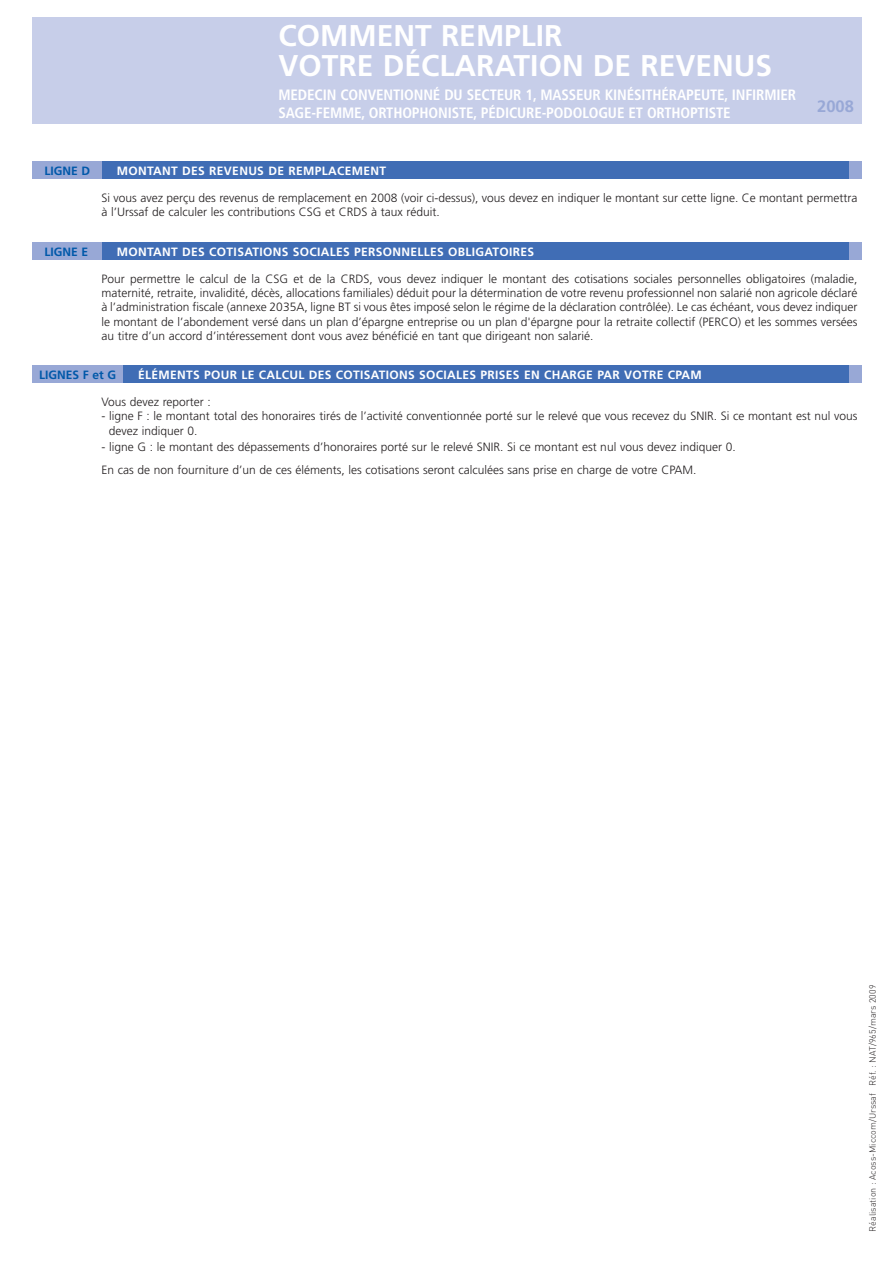
<style>
.page{position:relative;width:893px;height:1263px;background:#fff}
.page>*{position:absolute;margin:0;border:0;box-sizing:border-box;transform-origin:0 0}
.t1{font:700 30px/30px "Frutiger";color:#fff}
.t2{font:700 16.5px "Frutiger";color:#98a8d6}
.t3{font:700 condensed 15px/18px "Frutiger";letter-spacing:-.01em;color:#fff}
.t4{font:300 12px/14.4px "Frutiger";color:#231f20}
.t5{font:700 12px "Frutiger";letter-spacing:.03em;color:#fff}
.t6{font:700 12px "Frutiger";color:#0058a9}
.t7{font:300 9px "DIN";color:#231f20}
</style>
<div class="page">
<div style="left:32px;top:242px;width:829px;height:17px;background:#98a8d6"></div>
<div style="left:102px;top:242px;width:746px;height:17px;background:#406db5"></div>
<div style="left:32px;top:366px;width:829px;height:17px;background:#98a8d6"></div>
<div style="left:123px;top:366px;width:725px;height:17px;background:#406db5"></div>
<div style="left:32px;top:162px;width:829px;height:17px;background:#98a8d6"></div>
<div style="left:102px;top:162px;width:746px;height:17px;background:#406db5"></div>
<div style="left:32px;top:17px;width:829px;height:106px;background:#c7cee9"></div>
<h1 class="t1" style="left:279px;top:23px;width:495px">COMMENT REMPLIR<br>VOTRE DÉCLARATION DE REVENUS</h1>
<p class="t3" style="left:279px;top:87px;width:519px">MEDECIN CONVENTIONNÉ DU SECTEUR 1, MASSEUR KINÉSITHÉRAPEUTE, INFIRMIER<br>SAGE-FEMME, ORTHOPHONISTE, PÉDICURE-PODOLOGUE ET ORTHOPTISTE</p>
<h2 class="t2" style="left:817px;top:100px;width:38px">2008</h2>
<p class="t6" style="left:45px;top:166px;width:47px">LIGNE D</p>
<p class="t5" style="left:117px;top:166px;width:271px">MONTANT DES REVENUS DE REMPLACEMENT</p>
<p class="t4" style="left:101px;top:191px;width:757px">Si vous avez perçu des revenus de remplacement en 2008 (voir ci-dessus), vous devez en indiquer le montant sur cette ligne. Ce montant permettra à l’Urssaf de calculer les contributions CSG et CRDS à taux réduit.</p>
<p class="t6" style="left:45px;top:247px;width:45px">LIGNE E</p>
<p class="t5" style="left:117px;top:247px;width:419px">MONTANT DES COTISATIONS SOCIALES PERSONNELLES OBLIGATOIRES</p>
<p class="t4" style="left:101px;top:272px;width:757px;text-align:justify">Pour permettre le calcul de la CSG et de la CRDS, vous devez indiquer le montant des cotisations sociales personnelles obligatoires (maladie, maternité, retraite, invalidité, décès, allocations familiales) déduit pour la détermination de votre revenu professionnel non salarié non agricole déclaré à l’administration fiscale (annexe 2035A, ligne BT si vous êtes imposé selon le régime de la déclaration contrôlée). Le cas échéant, vous devez indiquer le montant de l’abondement versé dans un plan d’épargne entreprise ou un plan d'épargne pour la retraite collectif (PERCO) et les sommes versées au titre d’un accord d’intéressement dont vous avez bénéficié en tant que dirigeant non salarié.</p>
<p class="t6" style="left:39px;top:370px;width:79px">LIGNES F et G</p>
<p class="t5" style="left:138px;top:370px;width:565px">ÉLÉMENTS POUR LE CALCUL DES COTISATIONS SOCIALES PRISES EN CHARGE PAR VOTRE CPAM</p>
<p class="t4" style="left:101px;top:395px;width:111px">Vous devez reporter :</p>
<p class="t4" style="left:109px;top:410px;width:750px;text-indent:-7px">- ligne F : le montant total des honoraires tirés de l’activité conventionnée porté sur le relevé que vous recevez du SNIR. Si ce montant est nul vous devez indiquer 0.</p>
<p class="t4" style="left:101px;top:436px;width:636px;line-height:23px">- ligne G : le montant des dépassements d’honoraires porté sur le relevé SNIR. Si ce montant est nul vous devez indiquer 0.<br>En cas de non fourniture d’un de ces éléments, les cotisations seront calculées sans prise en charge de votre CPAM.</p>
<p class="t7" style="left:869px;top:1232px;width:249px;rotate:-90deg">Réalisation : Acoss-Miccom/Urssaf Réf. : NAT/965/mars 2009</p>
</div>
